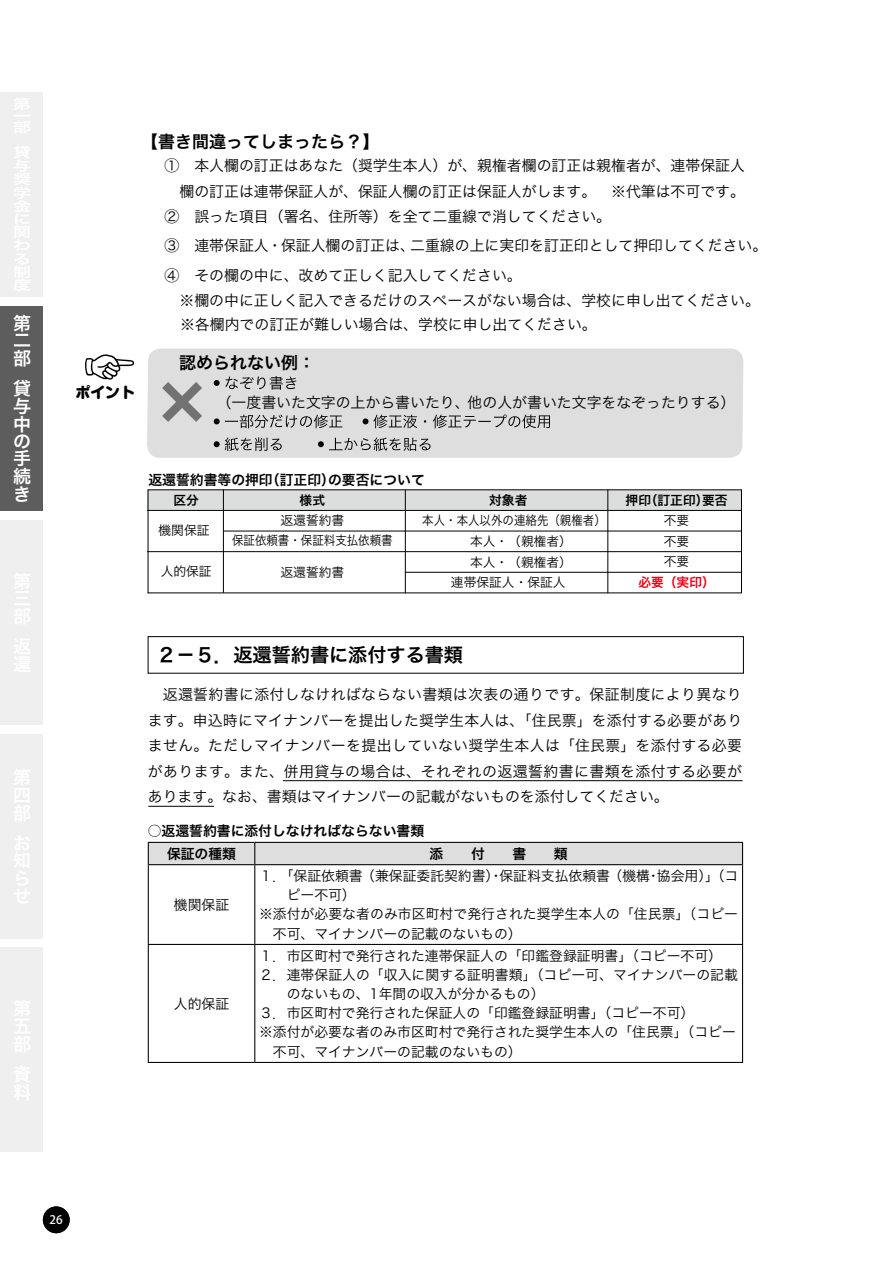
<style>
.page{position:relative;width:893px;height:1263px;background:#fff}
.page>*{position:absolute;margin:0;border:0;box-sizing:border-box;transform-origin:0 0}
.t1{font:19.2px "Hira Kaku Pro W6";color:#000}
.t2{font:18px "Hira Kaku Pro W6";color:#fff}
.t3{font:18px "Hira Kaku Pro N W6";color:#fff}
.t4{font:16.95px "Hira Kaku Pro N W6";color:#000}
.t5{font:14.85px/30px "Hira Kaku Pro N W3";color:#000}
.t6{font:14.85px/25.5px "Hira Kaku Pro W3";color:#000;text-align:justify}
.t7{font:800 14.85px "Shin M Go Pro";color:#000}
.t8{font:13.8px "Hira Kaku Pro W3";color:#000}
.t9{font:13.8px "Hira Kaku Pro W6";color:#000}
.t10{font:13.8px "Hira Kaku Pro N W6";color:#000}
.t11{font:12.75px/20.4px "Hira Kaku Pro N W3";color:#000;text-align:justify}
.t12{font:12.75px "Hira Kaku Pro N W3";color:#000;scale:.9 1}
.t13{font:12.75px "Hira Kaku Pro N W6";color:#000}
.t14{font:12.75px "Hira Kaku Pro N W6";color:#e60012}
.t15{font:500 11.7px "Koz Go Pro";color:#fff}
</style>
<div class="page">
<div style="left:43px;top:1206px;width:27px;height:27px;background:#000;border-radius:50%"></div>
<div style="left:148px;top:842px;width:595px;height:22px;background:#dedede"></div>
<hr style="left:148px;top:864px;width:107px;height:1px;background:#000">
<hr style="left:148px;top:865px;width:1px;height:79px;background:#000">
<hr style="left:255px;top:864px;width:488px;height:1px;background:#000">
<hr style="left:254px;top:865px;width:1px;height:79px;background:#000">
<hr style="left:742px;top:865px;width:1px;height:79px;background:#000">
<hr style="left:148px;top:944px;width:107px;height:1px;background:#000">
<hr style="left:148px;top:945px;width:1px;height:117px;background:#000">
<hr style="left:255px;top:944px;width:488px;height:1px;background:#000">
<hr style="left:254px;top:945px;width:1px;height:117px;background:#000">
<hr style="left:742px;top:945px;width:1px;height:117px;background:#000">
<hr style="left:148px;top:1062px;width:107px;height:1px;background:#000">
<hr style="left:255px;top:1062px;width:488px;height:1px;background:#000">
<div style="left:148px;top:636px;width:596px;height:37px;border:1px solid #000"></div>
<div style="left:0;top:92px;width:43px;height:204px;background:#efefef"></div>
<div style="left:0;top:306px;width:43px;height:204px;background:#5e5d5d"></div>
<div style="left:0;top:520px;width:43px;height:204px;background:#efefef"></div>
<div style="left:0;top:734px;width:43px;height:204px;background:#efefef"></div>
<div style="left:0;top:948px;width:43px;height:204px;background:#efefef"></div>
<svg style="left:85px;top:354px;width:49px;height:26px"></svg>
<div style="left:147px;top:348px;width:596px;height:110px;background:#dedede"></div>
<svg style="left:214px;top:437px;width:217px;height:14px;background:#b4b4b4"></svg>
<svg style="left:153px;top:373px;width:397px;height:58px;background:#cfcece"></svg>
<div style="left:147px;top:490px;width:594px;height:19px;background:#dcdddd"></div>
<hr style="left:223px;top:531px;width:518px;height:1px;background:#000">
<hr style="left:405px;top:572px;width:336px;height:1px;background:#000">
<hr style="left:147px;top:510px;width:594px;height:1px;background:#000">
<hr style="left:147px;top:551px;width:594px;height:1px;background:#000">
<hr style="left:223px;top:489px;width:1px;height:104px;background:#000">
<hr style="left:405px;top:490px;width:1px;height:103px;background:#000">
<hr style="left:607px;top:490px;width:1px;height:103px;background:#000">
<hr style="left:283px;top:780px;width:460px;height:1px;background:#000">
<hr style="left:148px;top:806px;width:66px;height:1px;background:#000">
<h2 class="t2" style="left:11px;top:304px;width:20px">第</h2>
<h2 class="t3" style="left:13px;top:307px;width:20px">第</h2>
<h2 class="t2" style="left:11px;top:322px;width:20px">二</h2>
<h2 class="t3" style="left:13px;top:324px;width:20px">二</h2>
<h2 class="t2" style="left:11px;top:339px;width:20px">部</h2>
<h2 class="t3" style="left:13px;top:342px;width:20px">部</h2>
<h2 class="t3" style="left:13px;top:372px;width:20px">貸</h2>
<p class="t7" style="left:75px;top:380px;width:61px">ポイント</p>
<h2 class="t2" style="left:11px;top:375px;width:20px">貸</h2>
<h2 class="t3" style="left:13px;top:390px;width:20px">与</h2>
<h2 class="t2" style="left:11px;top:392px;width:20px">与</h2>
<h2 class="t3" style="left:13px;top:408px;width:20px">中</h2>
<h2 class="t2" style="left:11px;top:410px;width:20px">中</h2>
<h2 class="t3" style="left:13px;top:425px;width:20px">の</h2>
<h2 class="t2" style="left:11px;top:428px;width:20px">の</h2>
<h2 class="t3" style="left:13px;top:442px;width:20px">手</h2>
<h2 class="t2" style="left:11px;top:445px;width:20px">手</h2>
<h2 class="t3" style="left:13px;top:460px;width:20px">続</h2>
<h2 class="t2" style="left:11px;top:463px;width:20px">続</h2>
<h2 class="t3" style="left:13px;top:478px;width:20px">き</h2>
<h2 class="t2" style="left:11px;top:480px;width:20px">き</h2>
<p class="t4" style="left:141px;top:126px;width:240px">【書き間違ってしまったら?【</p>
<p class="t5" style="left:165px;top:150px;width:582px">①　本人欄の訂正はあなた（奨学生本人）が、親権者欄の訂正は親権者が、連帯保証人</p>
<p class="t5" style="left:179px;top:175px;width:567px">欄の訂正は連帯保証人が、保証人欄の訂正は保証人がします。　※代筆は不可です。</p>
<p class="t5" style="left:165px;top:201px;width:448px">②　誤った項目（署名、住所等）を全て二重線で消してください。</p>
<p class="t5" style="left:410px;top:229px;width:359px">二重線の上に実印を訂正印として押印してください。</p>
<p class="t5" style="left:165px;top:229px;width:359px">③　連帯保証人・保証人欄の訂正は、<br>④　その欄の中に、改めて正しく記入してください。</p>
<p class="t5" style="left:165px;top:285px;width:597px">　※欄の中に正しく記入できるだけのスペースがない場合は、学校に申し出てください。</p>
<p class="t5" style="left:165px;top:309px;width:433px">　※各欄内での訂正が難しい場合は、学校に申し出てください。</p>
<p class="t4" style="left:162px;top:348px;width:155px">　認められない例：</p>
<p class="t5" style="left:217px;top:386px;width:520px">（一度書いた文字の上から書いたり、他の人が書いた文字をなぞったりする(</p>
<p class="t10" style="left:148px;top:467px;width:126px">返還誓約書等の押印</p>
<p class="t10" style="left:266px;top:467px;width:71px">（訂正印）</p>
<p class="t10" style="left:328px;top:467px;width:98px">の要否について</p>
<p class="t13" style="left:173px;top:488px;width:27px">区分</p>
<p class="t13" style="left:300px;top:488px;width:27px">様式</p>
<p class="t13" style="left:489px;top:488px;width:40px">対象者</p>
<p class="t11" style="left:159px;top:519px;width:53px">機関保証</p>
<p class="t11" style="left:161px;top:560px;width:53px">人的保証</p>
<p class="t11" style="left:232px;top:510px;width:162px;line-height:19.6px;text-align:center">返還誓約書<br>保証依頼書・保証料支払依頼書</p>
<p class="t11" style="left:280px;top:561px;width:65px">返還誓約書</p>
<p class="t12" style="left:422px;top:509px;width:206px">本人・本人以外の連絡先（親権者(</p>
<p class="t11" style="left:470px;top:530px;width:104px">本人・（親権者(</p>
<p class="t11" style="left:470px;top:551px;width:104px">本人・（親権者(</p>
<p class="t11" style="left:451px;top:571px;width:116px">連帯保証人・保証人</p>
<p class="t13" style="left:645px;top:488px;width:65px">（訂正印）</p>
<p class="t13" style="left:626px;top:488px;width:27px">押印</p>
<p class="t13" style="left:702px;top:488px;width:27px">要否</p>
<p class="t11" style="left:664px;top:509px;width:27px">不要不要不要</p>
<p class="t14" style="left:638px;top:570px;width:78px">必要（実印(</p>
<h1 class="t1" style="left:157px;top:638px;width:308px">２－５．返還誓約書に添付する書類</h1>
<p class="t6" style="left:148px;top:681px;width:596px;text-indent:15px">返還誓約書に添付しなければならない書類は次表の通りです。保証制度により異なります。申込時にマイナンバーを提出した奨学生本人は、「住民票」を添付する必要がありません。ただしマイナンバーを提出していない奨学生本人は「住民票」を添付する必要があります。また、併用貸与の場合は、それぞれの返還誓約書に書類を添付する必要があります。なお、書類はマイナンバーの記載がないものを添付してください。</p>
<p class="t9" style="left:148px;top:818px;width:278px">○返還誓約書に添付しなければならない書類</p>
<p class="t9" style="left:167px;top:841px;width:71px">保証の種類</p>
<p class="t8" style="left:174px;top:892px;width:57px">機関保証</p>
<p class="t8" style="left:174px;top:991px;width:57px">人的保証</p>
<p class="t8" style="left:259px;top:864px;width:29px">１．</p>
<p class="t8" style="left:280px;top:864px;width:225px">「保証依頼書（兼保証委託契約書）・</p>
<p class="t8" style="left:499px;top:864px;width:152px">保証料支払依頼書（機構</p>
<p class="t8" style="left:657px;top:864px;width:83px">協会用）」（コ</p>
<p class="t8" style="left:646px;top:864px;width:15px">・</p>
<p class="t8" style="left:287px;top:883px;width:71px">ピー不可(</p>
<p class="t8" style="left:259px;top:902px;width:480px">※添付が必要な者のみ市区町村で発行された奨学生本人の「住民票」（コピー</p>
<p class="t8" style="left:273px;top:921px;width:250px">不可、マイナンバーの記載のないもの(</p>
<p class="t8" style="left:259px;top:943px;width:464px">１．市区町村で発行された連帯保証人の「印鑑登録証明書」（コピー不可(</p>
<p class="t8" style="left:259px;top:962px;width:480px">２．連帯保証人の「収入に関する証明書類」（コピー可、マイナンバーの記載</p>
<p class="t8" style="left:287px;top:982px;width:259px">のないもの、1年間の収入が分かるもの(</p>
<p class="t8" style="left:259px;top:1001px;width:437px">３．市区町村で発行された保証人の「印鑑登録証明書」（コピー不可(</p>
<p class="t8" style="left:259px;top:1020px;width:478px">※添付が必要な者のみ市区町村で発行された奨学生本人の「住民票」（コピー</p>
<p class="t8" style="left:273px;top:1039px;width:250px">不可、マイナンバーの記載のないもの(</p>
<p class="t15" style="left:50px;top:1212px;width:15px">26</p>
</div>
